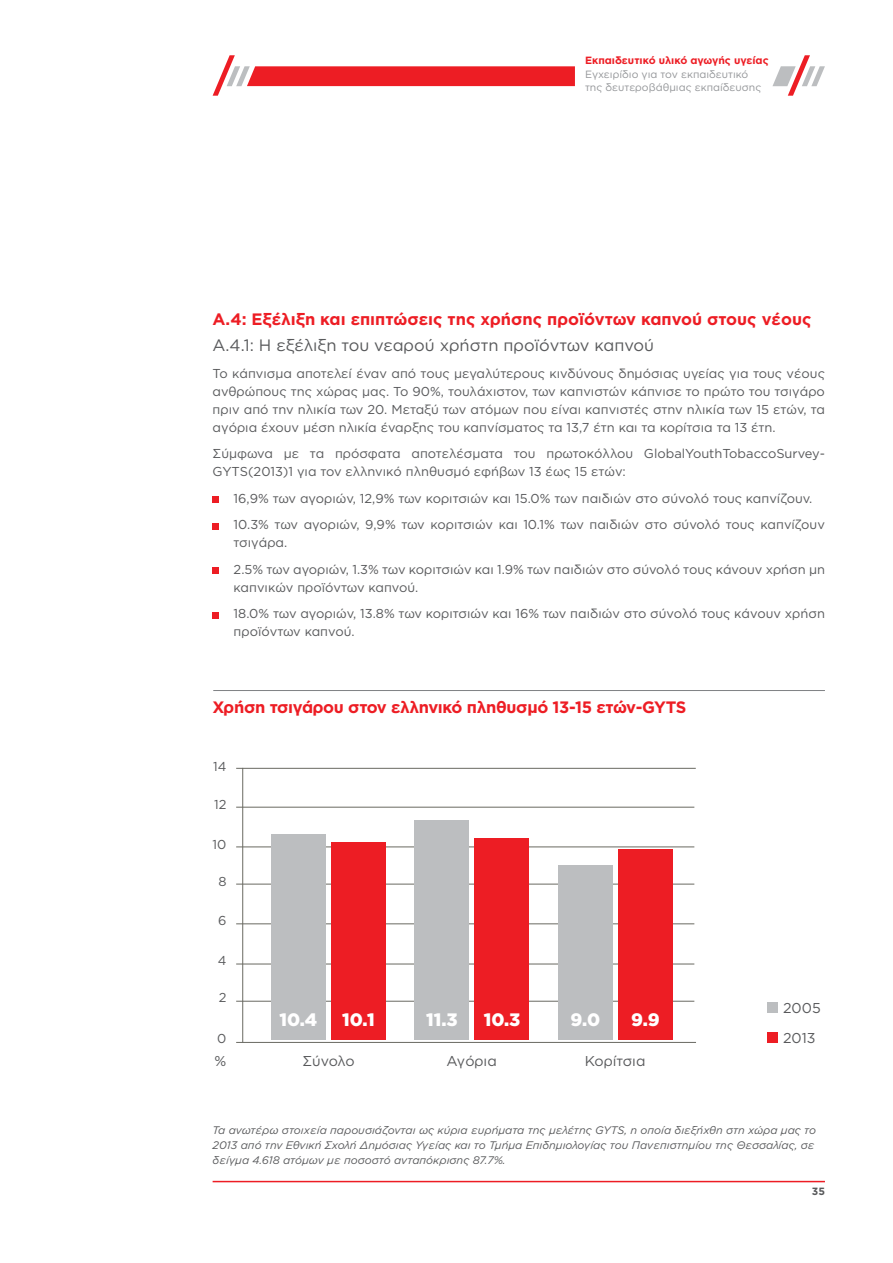
<style>
.page{position:relative;width:893px;height:1263px;background:#fff}
.page>*{position:absolute;margin:0;border:0;box-sizing:border-box;transform-origin:0 0}
.t1{font:900 18px "Gotham Greek";color:#fff}
.t2{font:700 16.5px "Gotham Greek";color:#ed1d24}
.t3{font:700 16.5px "Gotham Greek";letter-spacing:-.02em;color:#ed1d24}
.t4{font:16.5px "Gotham Greek";color:#58595b}
.t5{font:14.25px "Gotham Greek";color:#58595b}
.t6{font:12.9px/18px "Gotham Greek";color:#58595b}
.t7{font:italic 10.95px/15px "Gotham Greek";color:#58595b}
.t8{font:10.5px/13.5px "Gotham Greek";color:#939598}
.t9{font:700 10.5px "Gotham Greek";color:#ed1d24}
.t10{font:700 10.5px "Gotham Greek";color:#58595b}
</style>
<div class="page">
<hr style="left:213px;top:1181px;width:612px;height:1px;background:#ed1d24">
<svg style="left:772px;top:55px;width:53px;height:41px"></svg>
<svg style="left:213px;top:55px;width:362px;height:41px"></svg>
<svg style="left:213px;top:497px;width:6px;height:6px"></svg>
<svg style="left:213px;top:523px;width:6px;height:6px"></svg>
<svg style="left:213px;top:568px;width:6px;height:6px"></svg>
<svg style="left:213px;top:612px;width:6px;height:6px"></svg>
<hr style="left:236px;top:1001px;width:458px;height:1px;background:#696961">
<hr style="left:236px;top:964px;width:458px;height:1px;background:#696961">
<hr style="left:236px;top:923px;width:458px;height:1px;background:#696961">
<hr style="left:236px;top:847px;width:458px;height:1px;background:#696961">
<hr style="left:236px;top:807px;width:458px;height:1px;background:#696961">
<hr style="left:236px;top:884px;width:458px;height:1px;background:#696961">
<hr style="left:236px;top:768px;width:460px;height:1px;background:#696961">
<div style="left:558px;top:865px;width:54px;height:175px;background:#bcbec0"></div>
<div style="left:618px;top:849px;width:54px;height:191px;background:#ed1d24"></div>
<div style="left:475px;top:838px;width:54px;height:202px;background:#ed1d24"></div>
<div style="left:415px;top:820px;width:54px;height:220px;background:#bcbec0"></div>
<div style="left:271px;top:834px;width:54px;height:206px;background:#bcbec0"></div>
<div style="left:331px;top:842px;width:54px;height:198px;background:#ed1d24"></div>
<hr style="left:236px;top:1042px;width:460px;height:1px;background:#696961">
<hr style="left:242px;top:768px;width:1px;height:274px;background:#696961">
<div style="left:767px;top:1032px;width:11px;height:11px;background:#ed1d24"></div>
<div style="left:767px;top:1002px;width:11px;height:11px;background:#bcbec0"></div>
<hr style="left:213px;top:690px;width:612px;height:1px;background:#808285">
<p class="t9" style="left:585px;top:55px;width:185px">Εκπαιδευτικό υλικό αγωγής υγείας</p>
<p class="t8" style="left:585px;top:67px;width:178px">Εγχειρίδιο για τον εκπαιδευτικό της δευτεροβάθμιας εκπαίδευσης</p>
<p class="t2" style="left:213px;top:309px;width:600px">Α.4: Εξέλιξη και επιπτώσεις της χρήσης προϊόντων καπνού στους νέους</p>
<p class="t4" style="left:213px;top:336px;width:443px">Α.4.1: Η εξέλιξη του νεαρού χρήστη προϊόντων καπνού</p>
<p class="t6" style="left:213px;top:364px;width:614px;text-align:justify">Το κάπνισμα αποτελεί έναν από τους μεγαλύτερους κινδύνους δημόσιας υγείας για τους νέους ανθρώπους της χώρας μας. Το 90%, τουλάχιστον, των καπνιστών κάπνισε το πρώτο του τσιγάρο πριν από την ηλικία των 20. Μεταξύ των ατόμων που είναι καπνιστές στην ηλικία των 15 ετών, τα αγόρια έχουν μέση ηλικία έναρξης του καπνίσματος τα 13,7 έτη και τα κορίτσια τα 13 έτη.</p>
<p class="t6" style="left:213px;top:444px;width:614px">Σύμφωνα με τα πρόσφατα αποτελέσματα του πρωτοκόλλου GlobalYouthTobaccoSurvey-<br>GYTS(2013)1 για τον ελληνικό πληθυσμό εφήβων 13 έως 15 ετών:</p>
<p class="t6" style="left:234px;top:485px;width:593px;line-height:26.5px">16,9% των αγοριών, 12,9% των κοριτσιών και 15.0% των παιδιών στο σύνολό τους καπνίζουν.<br>10.3% των αγοριών, 9,9% των κοριτσιών και 10.1% των παιδιών στο σύνολό τους καπνίζουν</p>
<p class="t6" style="left:234px;top:529px;width:593px;line-height:26.5px">τσιγάρα.<br>2.5% των αγοριών, 1.3% των κοριτσιών και 1.9% των παιδιών στο σύνολό τους κάνουν χρήση μη</p>
<p class="t6" style="left:234px;top:574px;width:593px;line-height:26.5px">καπνικών προϊόντων καπνού.<br>18.0% των αγοριών, 13.8% των κοριτσιών και 16% των παιδιών στο σύνολό τους κάνουν χρήση</p>
<p class="t6" style="left:234px;top:622px;width:122px">προϊόντων καπνού.</p>
<p class="t3" style="left:213px;top:697px;width:475px">Χρήση τσιγάρου στον ελληνικό πληθυσμό 13-15 ετών-GYTS</p>
<p class="t6" style="left:213px;top:757px;width:15px">14</p>
<p class="t6" style="left:214px;top:796px;width:14px">12</p>
<p class="t6" style="left:213px;top:835px;width:15px">10</p>
<p class="t6" style="left:218px;top:872px;width:10px">8</p>
<p class="t6" style="left:218px;top:912px;width:10px">6</p>
<p class="t6" style="left:218px;top:952px;width:10px">4</p>
<p class="t6" style="left:219px;top:989px;width:9px">2</p>
<p class="t6" style="left:217px;top:1029px;width:11px">0</p>
<h1 class="t1" style="left:279px;top:1010px;width:39px">10.4</h1>
<h1 class="t1" style="left:342px;top:1010px;width:34px">10.1</h1>
<h1 class="t1" style="left:426px;top:1010px;width:33px">11.3</h1>
<h1 class="t1" style="left:484px;top:1010px;width:38px">10.3</h1>
<h1 class="t1" style="left:571px;top:1010px;width:31px">9.0</h1>
<h1 class="t1" style="left:631px;top:1010px;width:30px">9.9</h1>
<p class="t5" style="left:303px;top:1053px;width:54px">Σύνολο</p>
<p class="t5" style="left:215px;top:1053px;width:13px">%</p>
<p class="t5" style="left:447px;top:1053px;width:52px">Αγόρια</p>
<p class="t5" style="left:585px;top:1053px;width:62px">Κορίτσια</p>
<p class="t5" style="left:783px;top:1000px;width:39px">2005</p>
<p class="t5" style="left:783px;top:1030px;width:34px">2013</p>
<p class="t7" style="left:213px;top:1123px;width:605px">Τα ανωτέρω στοιχεία παρουσιάζονται ως κύρια ευρήματα της μελέτης GYTS, η οποία διεξήχθη στη χώρα μας το<br>2013 από την Εθνική Σχολή Δημόσιας Υγείας και το Τμήμα Επιδημιολογίας του Πανεπιστημίου της Θεσσαλίας, σε δείγμα 4.618 ατόμων με ποσοστό ανταπόκρισης 87.7%.</p>
<p class="t10" style="left:812px;top:1185px;width:15px">35</p>
</div>
